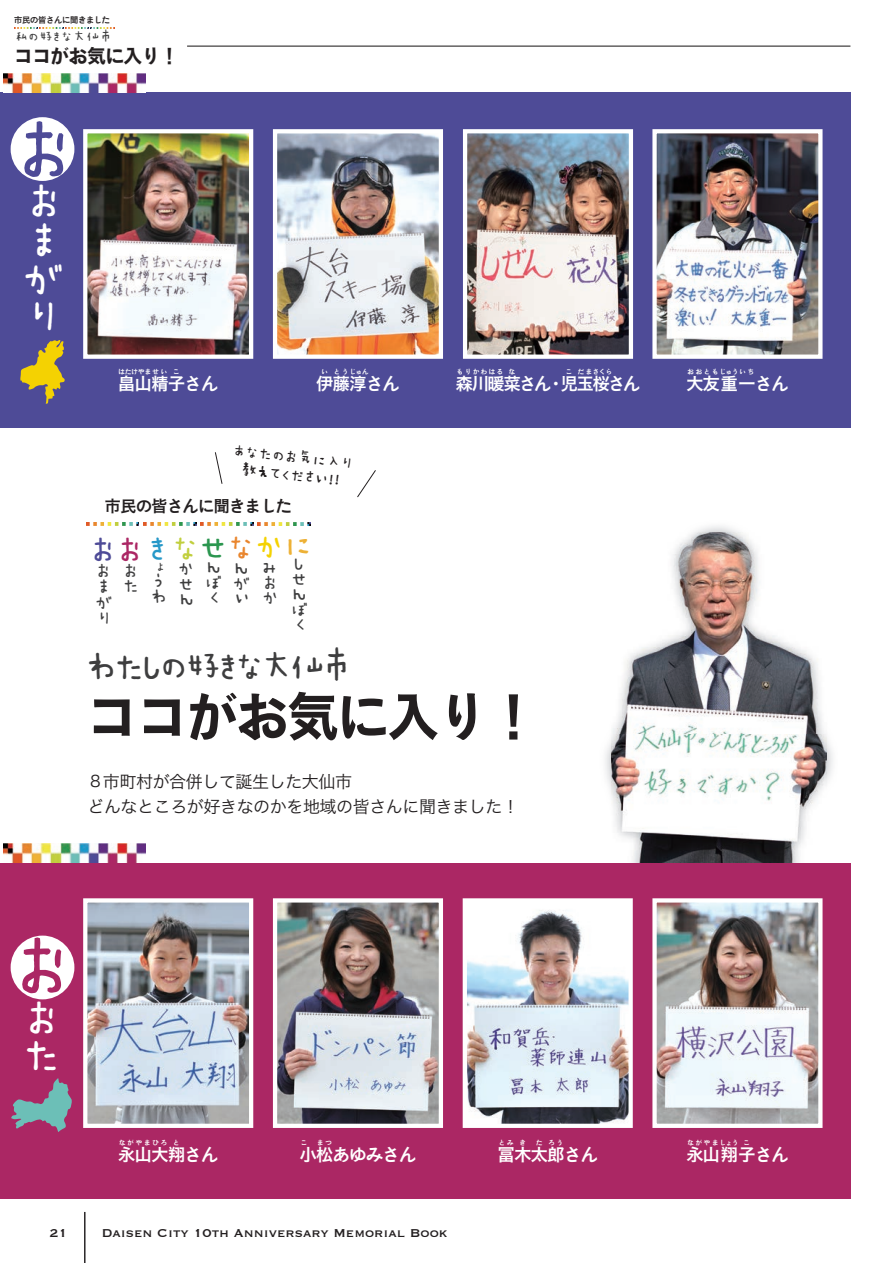
<style>
.page{position:relative;width:893px;height:1263px;background:#fff}
.page>*{position:absolute;margin:0;border:0;box-sizing:border-box;transform-origin:0 0}
.t1{font:82.95px "maki maruhand";color:#4e4b97}
.t2{font:82.95px "maki maruhand";color:#ab2764}
.t3{font:51.45px "Hira Sans Old Std N W7";letter-spacing:-.025em;color:#231f20}
.t4{font:47.85px "maki maruhand";color:#fff}
.t5{font:38.55px "maki maruhand";letter-spacing:-.165em;color:#3e3e3f}
.t6{font:34.8px "maki maruhand";color:#4e4b97}
.t7{font:18.75px "Hira Sans Old Std N W7";letter-spacing:-.025em;color:#231f20}
.t8{font:16.95px "Hira Sans Old Std N W6";letter-spacing:-.025em;color:#fff}
.t9{font:16.95px/25.5px "Hira Kaku Pro N W3";letter-spacing:-.025em;color:#231f20}
.t10{font:16.35px/18px "maki maruhand";color:#231f20;text-align:center}
.t11{font:15.9px "Hira Sans Old Std N W6";letter-spacing:-.025em;color:#231f20}
.t12{font:15px "Copperplate";color:#231f20}
.t13{font:14.1px "maki maruhand";letter-spacing:-.025em;color:#3e3e3f}
.t14{font:8.25px "Hira Sans Old Std N W6";letter-spacing:-.025em;color:#231f20}
.t15{font:6.45px "Hira Sans Old Std N W6";letter-spacing:.245em;color:#fff}
.t16{font:6.45px "Hira Sans Old Std N W6";letter-spacing:.21em;color:#fff}
.t17{font:6.45px "Hira Sans Old Std N W6";letter-spacing:.04em;color:#fff}
.s1{color:#ab2764}
.s2{color:#2698c8}
.s3{color:#c1cf3e}
.s4{color:#2b964f}
.s5{font-size:15.9px}
</style>
<div class="page">
<hr style="left:84px;top:1212px;width:1px;height:51px;background:#231f20">
<img style="left:14px;top:27px;width:24px;height:2px">
<img style="left:40px;top:27px;width:23px;height:2px">
<img style="left:65px;top:27px;width:24px;height:2px">
<img style="left:91px;top:27px;width:23px;height:2px">
<div style="left:0;top:92px;width:850px;height:336px;background:#4e4b97"></div>
<img style="left:4px;top:74px;width:141px;height:18px">
<div style="left:11px;top:117px;width:63px;height:64px;background:#fff;border-radius:50%"></div>
<svg style="left:20px;top:340px;width:45px;height:64px"></svg>
<img style="left:468px;top:134px;width:160px;height:220px">
<div style="left:463px;top:129px;width:170px;height:230px;border:4px solid #fff"></div>
<img style="left:88px;top:134px;width:160px;height:220px">
<div style="left:83px;top:129px;width:170px;height:230px;border:4px solid #fff"></div>
<img style="left:278px;top:134px;width:160px;height:220px">
<div style="left:273px;top:129px;width:170px;height:230px;border:4px solid #fff"></div>
<img style="left:657px;top:134px;width:160px;height:220px">
<div style="left:652px;top:129px;width:170px;height:230px;border:4px solid #fff"></div>
<hr style="left:187px;top:46px;width:663px;height:1px;background:#231f20">
<img style="left:86px;top:522px;width:53px;height:4px">
<img style="left:143px;top:522px;width:53px;height:4px">
<img style="left:201px;top:522px;width:52px;height:4px">
<img style="left:258px;top:522px;width:52px;height:4px">
<svg style="left:215px;top:452px;width:8px;height:32px"></svg>
<svg style="left:357px;top:470px;width:19px;height:28px"></svg>
<img style="left:826px;top:736px;width:7px;height:48px">
<img style="left:611px;top:532px;width:215px;height:331px">
<img style="left:4px;top:844px;width:141px;height:19px">
<div style="left:0;top:863px;width:850px;height:336px;background:#ab2764"></div>
<img style="left:88px;top:903px;width:160px;height:220px">
<div style="left:83px;top:898px;width:170px;height:230px;border:4px solid #fff"></div>
<img style="left:278px;top:903px;width:160px;height:220px">
<div style="left:273px;top:898px;width:170px;height:230px;border:4px solid #fff"></div>
<img style="left:657px;top:903px;width:160px;height:220px">
<div style="left:652px;top:898px;width:170px;height:230px;border:4px solid #fff"></div>
<img style="left:468px;top:903px;width:160px;height:220px">
<div style="left:463px;top:898px;width:170px;height:230px;border:4px solid #fff"></div>
<div style="left:11px;top:935px;width:63px;height:64px;background:#fff;border-radius:50%"></div>
<svg style="left:11px;top:1078px;width:61px;height:54px"></svg>
<p class="t14" style="left:14px;top:14px;width:97px">市民の皆さんに聞きました</p>
<p class="t13" style="left:14px;top:28px;width:101px">私の好きな大仙市</p>
<p class="t7" style="left:14px;top:41px;width:166px">ココがお気に入り!</p>
<h1 class="t1" style="left:2px;top:97px;width:63px">お</h1>
<h3 class="t4" style="left:20px;top:171px;width:37px">お</h3>
<h3 class="t4" style="left:20px;top:210px;width:33px">ま</h3>
<h3 class="t4" style="left:20px;top:248px;width:43px">が</h3>
<h3 class="t4" style="left:20px;top:285px;width:34px">り</h3>
<p class="t17" style="left:118px;top:367px;width:50px">はたけやませい</p>
<p class="t8" style="left:118px;top:370px;width:101px">畠山精子さん</p>
<p class="t15" style="left:173px;top:367px;width:8px">こ</p>
<p class="t15" style="left:334px;top:367px;width:36px">とうじゅん</p>
<p class="t15" style="left:321px;top:367px;width:8px">い</p>
<p class="t8" style="left:316px;top:370px;width:85px">伊藤淳さん</p>
<p class="t10" style="left:234px;top:441px;width:121px;rotate:6deg">あなたのお気に入り教えてください !!</p>
<p class="t11" style="left:105px;top:493px;width:188px">市民の皆さんに聞きました</p>
<h3 class="t6" style="left:84px;top:528px;width:129px;rotate:-2deg">お<span class="s1">お</span><span class="s2">き</span><span class="s3">な</span><span class="s4">せ</span></h3>
<p class="t15" style="left:457px;top:367px;width:48px">もりかわはる</p>
<p class="t15" style="left:509px;top:367px;width:8px">な</p>
<p class="t15" style="left:566px;top:367px;width:8px">こ</p>
<p class="t15" style="left:578px;top:367px;width:36px">だまさくら</p>
<p class="t8" style="left:456px;top:370px;width:97px">森川暖菜さん</p>
<p class="t8" style="left:561px;top:370px;width:81px">児玉桜さん</p>
<p class="t8" style="left:547px;top:370px;width:19px">・</p>
<h3 class="t5" style="left:84px;top:642px;width:276px">わたしの好きな大仙市</h3>
<h2 class="t3" style="left:86px;top:676px;width:454px">ココがお気に入り!</h2>
<p class="t9" style="left:87px;top:767px;width:433px"><span class="s5">８</span>市町村が合併して誕生した大仙市<br>どんなところが好きなのかを地域の皆さんに聞きました!</p>
<p class="t16" style="left:687px;top:367px;width:68px">おおともじゅういち</p>
<p class="t8" style="left:686px;top:370px;width:104px">大友重一さん</p>
<h1 class="t2" style="left:0;top:913px;width:63px">お</h1>
<h3 class="t4" style="left:18px;top:987px;width:37px">お</h3>
<h3 class="t4" style="left:18px;top:1025px;width:40px">た</h3>
<p class="t12" style="left:49px;top:1223px;width:20px">21</p>
<p class="t15" style="left:119px;top:1138px;width:49px">ながやまひろ</p>
<p class="t15" style="left:173px;top:1138px;width:8px">と</p>
<p class="t8" style="left:118px;top:1141px;width:101px">永山大翔さん</p>
<p class="t15" style="left:499px;top:1138px;width:16px">とみ</p>
<p class="t15" style="left:519px;top:1138px;width:8px">き</p>
<p class="t15" style="left:536px;top:1138px;width:8px">た</p>
<p class="t15" style="left:548px;top:1138px;width:16px">ろう</p>
<p class="t15" style="left:301px;top:1138px;width:33px">こ　まつ</p>
<p class="t8" style="left:300px;top:1141px;width:118px">小松あゆみさん</p>
<p class="t8" style="left:498px;top:1141px;width:101px">冨木太郎さん</p>
<p class="t12" style="left:102px;top:1223px;width:347px">Daisen City 10th Anniversary Memorial Book</p>
<p class="t16" style="left:687px;top:1138px;width:53px">ながやましょう</p>
<p class="t15" style="left:744px;top:1138px;width:8px">こ</p>
<p class="t8" style="left:686px;top:1141px;width:104px">永山翔子さん</p>
</div>
